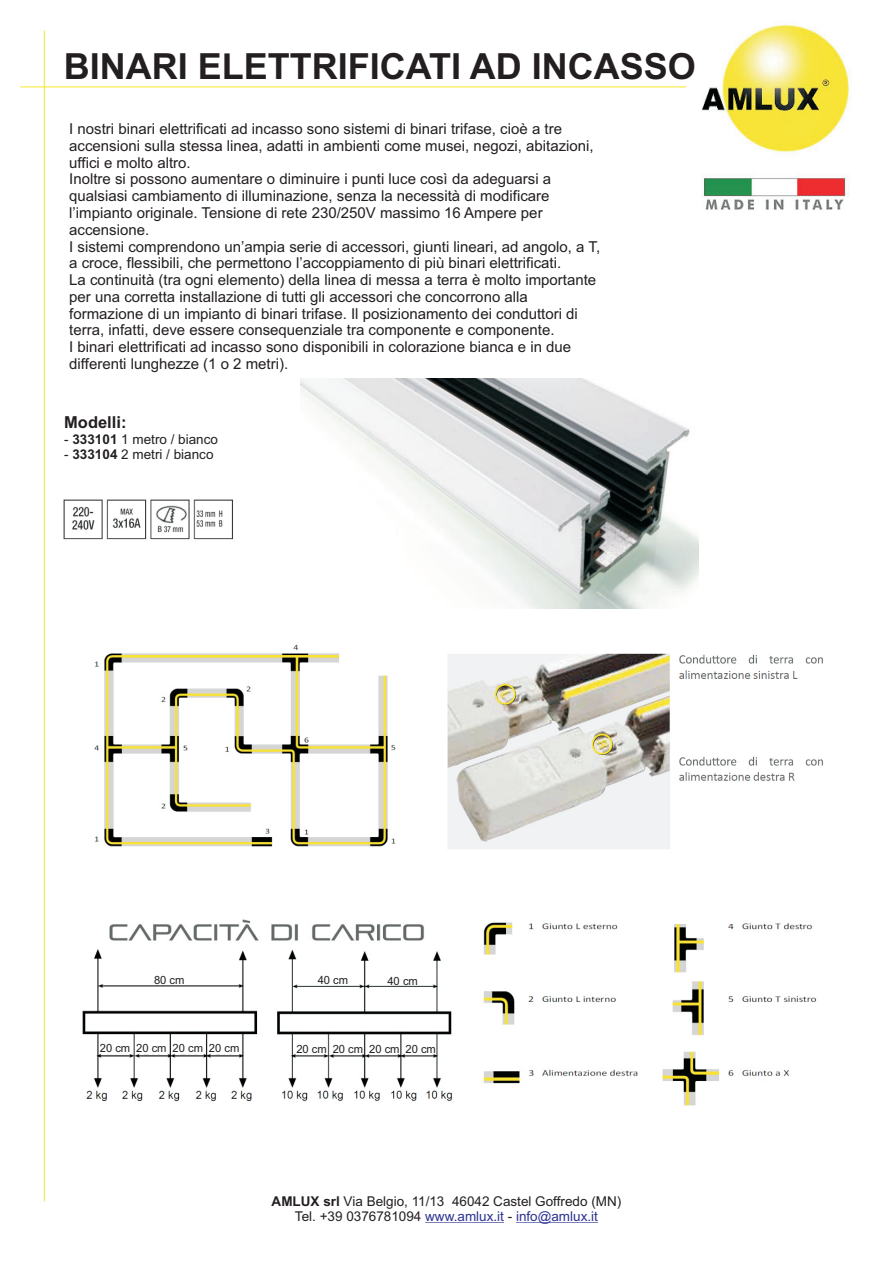
<style>
.page{position:relative;width:893px;height:1263px;background:#fff}
.page>*{position:absolute;margin:0;border:0;box-sizing:border-box;transform-origin:0 0}
.t1{font:700 36px "Arial";color:#231f20}
.t2{font:700 16.5px "Arial";color:#231f20}
.t3{font:15px/16.8px "Arial";color:#231f20}
.t4{font:13.5px/15.1px "Arial";color:#231f20;text-align:center}
.t5{font:11.4px "Arial";color:#231f20}
.s1{font-weight:700}
.s2{color:#2d3291}
</style>
<div class="page">
<img style="left:702px;top:20px;width:147px;height:134px">
<hr style="left:44px;top:30px;width:1px;height:1171px;background:#f7e726">
<hr style="left:20px;top:87px;width:666px;height:1px;background:#f7e726">
<hr style="left:425px;top:1222px;width:79px;height:1px;background:#2d3291">
<hr style="left:516px;top:1222px;width:82px;height:1px;background:#2d3291">
<img style="left:703px;top:177px;width:144px;height:33px">
<img style="left:94px;top:644px;width:302px;height:203px">
<img style="left:483px;top:922px;width:334px;height:184px">
<img style="left:447px;top:653px;width:376px;height:196px">
<img style="left:82px;top:949px;width:176px;height:153px">
<div style="left:159px;top:975px;width:19px;height:9px;background:#fff"></div>
<div style="left:105px;top:1037px;width:26px;height:17px;background:#fff"></div>
<div style="left:141px;top:1037px;width:26px;height:17px;background:#fff"></div>
<div style="left:178px;top:1037px;width:25px;height:17px;background:#fff"></div>
<div style="left:214px;top:1037px;width:26px;height:17px;background:#fff"></div>
<img style="left:277px;top:949px;width:176px;height:153px">
<div style="left:318px;top:970px;width:23px;height:15px;background:#fff"></div>
<div style="left:385px;top:970px;width:29px;height:15px;background:#fff"></div>
<div style="left:300px;top:1043px;width:23px;height:11px;background:#fff"></div>
<div style="left:336px;top:1043px;width:23px;height:11px;background:#fff"></div>
<div style="left:372px;top:1043px;width:24px;height:11px;background:#fff"></div>
<div style="left:409px;top:1043px;width:23px;height:11px;background:#fff"></div>
<img style="left:109px;top:919px;width:315px;height:22px">
<div style="left:678px;top:680px;width:148px;height:36px;background:#fff"></div>
<div style="left:678px;top:787px;width:148px;height:35px;background:#fff"></div>
<div style="left:624px;top:897px;width:114px;height:26px;background:#fff"></div>
<div style="left:730px;top:1007px;width:136px;height:26px;background:#fff"></div>
<div style="left:720px;top:1082px;width:136px;height:29px;background:#fff"></div>
<div style="left:526px;top:1007px;width:136px;height:39px;background:#fff"></div>
<div style="left:536px;top:951px;width:136px;height:39px;background:#fff"></div>
<div style="left:526px;top:1080px;width:136px;height:42px;background:#fff"></div>
<div style="left:526px;top:935px;width:136px;height:46px;background:#fff"></div>
<div style="left:720px;top:935px;width:136px;height:46px;background:#fff"></div>
<img style="left:301px;top:378px;width:397px;height:230px">
<img style="left:63px;top:499px;width:170px;height:41px">
<h1 class="t1" style="left:64px;top:53px;width:633px">BINARI ELETTRIFICATI AD INCASSO</h1>
<p class="t3" style="left:69px;top:122px;width:532px">I nostri binari elettrificati ad incasso sono sistemi di binari trifase, cioè a tre accensioni sulla stessa linea, adatti in ambienti come musei, negozi, abitazioni, uffici e molto altro.<br>Inoltre si possono aumentare o diminuire i punti luce così da adeguarsi a qualsiasi cambiamento di illuminazione, senza la necessità di modificare l’impianto originale. Tensione di rete 230/250V massimo 16 Ampere per accensione.<br>I sistemi comprendono un’ampia serie di accessori, giunti lineari, ad angolo, a T, a croce, flessibili, che permettono l’accoppiamento di più binari elettrificati.<br>La continuità (tra ogni elemento) della linea di messa a terra è molto importante per una corretta installazione di tutti gli accessori che concorrono alla formazione di un impianto di binari trifase. Il posizionamento dei conduttori di terra, infatti, deve essere consequenziale tra componente e componente.<br>I binari elettrificati ad incasso sono disponibili in colorazione bianca e in due differenti lunghezze (1 o 2 metri).</p>
<p class="t2" style="left:64px;top:416px;width:64px">Modelli:</p>
<p class="t4" style="left:64px;top:433px;width:155px">- <span class="s1">333101</span> 1 metro / bianco</p>
<p class="t4" style="left:64px;top:448px;width:151px">- <span class="s1">333104</span> 2 metri / bianco</p>
<p class="t5" style="left:154px;top:976px;width:32px">80 cm</p>
<p class="t5" style="left:100px;top:1043px;width:141px">20 cm 20 cm 20 cm 20 cm</p>
<p class="t5" style="left:318px;top:976px;width:32px">40 cm</p>
<p class="t5" style="left:387px;top:976px;width:32px">40 cm</p>
<p class="t5" style="left:296px;top:1045px;width:141px">20 cm 20 cm 20 cm 20 cm</p>
<p class="t4" style="left:272px;top:1195px;width:351px"><span class="s1">AMLUX srl</span> Via Belgio, 11/13 46042 Castel Goffredo (MN)<br>Tel. +39 0376781094 <span class="s2">www.amlux.it</span> - <span class="s2">info@amlux.it</span></p>
</div>
